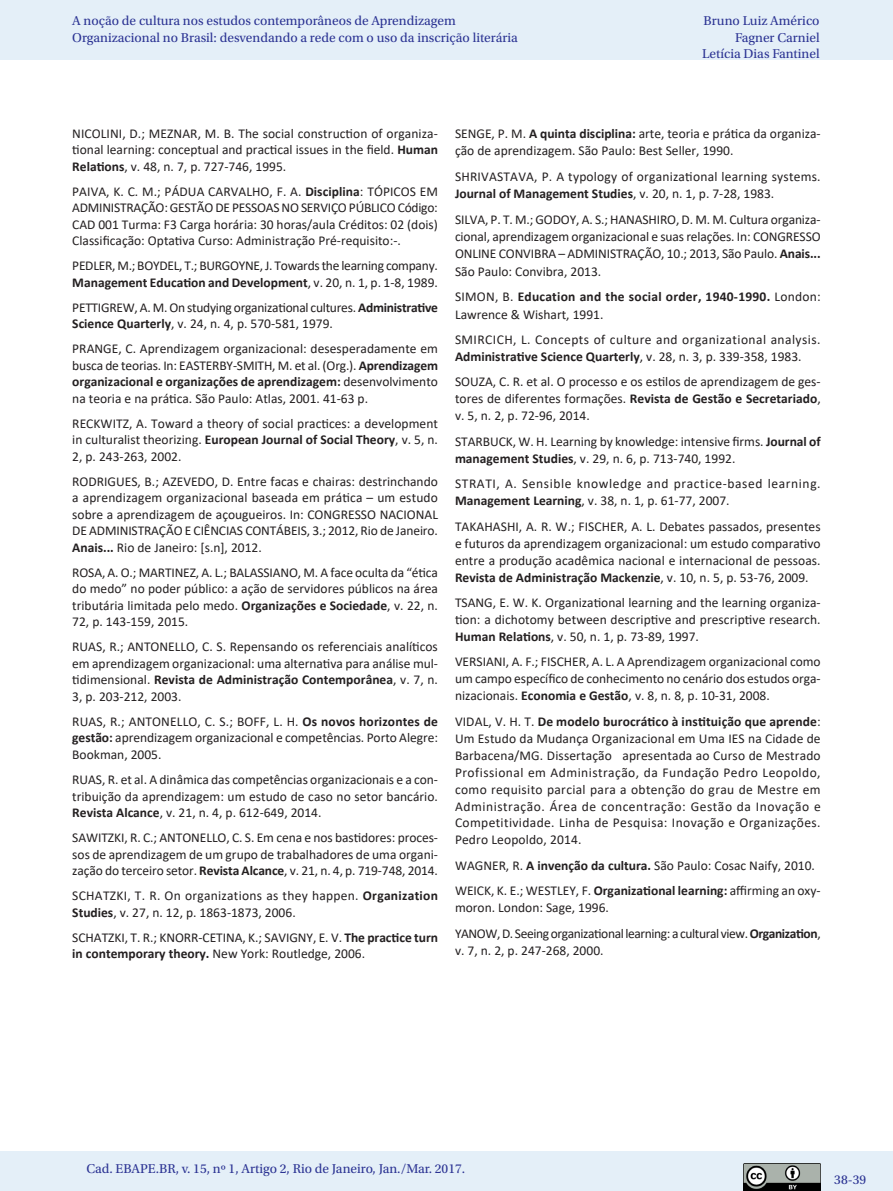
<style>
.page{position:relative;width:893px;height:1191px;background:#fff}
.page>*{position:absolute;margin:0;border:0;box-sizing:border-box;transform-origin:0 0}
.Referencias{font:13.5px/16.5px "Calibri";color:#231f20;text-align:justify}
.t1{font:13.5px/16.5px "Utopia Std";color:#2b3393}
.Referencias-2{font:13.5px/16.5px "Calibri";letter-spacing:-.02em;color:#231f20}
.Referencias-3{font:13.5px/17px "Calibri";letter-spacing:.035em;color:#231f20}
.Referencias-4{font:13.5px/17px "Calibri";letter-spacing:.045em;color:#231f20}
.Referencias-5{font:13.5px/16.5px "Calibri";letter-spacing:.02em;color:#231f20}
.Referencias-6{font:13.5px/17px "Calibri";letter-spacing:-.03em;color:#231f20}
.s1{font-weight:700}
</style>
<div class="page">
<div style="left:0;top:1151px;width:893px;height:40px;background:#e4eff8"></div>
<img style="left:743px;top:1163px;width:78px;height:27px">
<div style="left:0;top:0;width:893px;height:60px;background:#e4eff8"></div>
<p class="t1" style="left:72px;top:13px;width:447px">A noção de cultura nos estudos contemporâneos de Aprendizagem<br>Organizacional no Brasil: desvendando a rede com o uso da inscrição literária</p>
<p class="t1" style="left:702px;top:13px;width:119px;text-align:right">Bruno Luiz Américo<br>Fagner Carniel<br>Letícia Dias Fantinel</p>
<p class="Referencias" style="left:72px;top:125px;width:367px">NICOLINI, D.; MEZNAR, M. B. The social construction of organiza&shy;tional learning: conceptual and practical issues in the field. <span class="s1">Human Relations</span>, v. 48, n. 7, p. 727-746, 1995.</p>
<p class="Referencias" style="left:72px;top:183px;width:367px">PAIVA, K. C. M.; PÁDUA CARVALHO, F. A. <span class="s1">Disciplina</span>: TÓPICOS EM ADMINISTRAÇÃO: GESTÃO DE PESSOAS NO SERVIÇO PÚBLICO Código:<br>CAD 001 Turma: F3 Carga horária: 30 horas/aula Créditos: 02 (dois)<br>Classificação: Optativa Curso: Administração Pré-requisito:-.</p>
<p class="Referencias-2" style="left:72px;top:257px;width:367px">PEDLER, M.; BOYDEL, T.; BURGOYNE, J. Towards the learning company.<br><span class="s1">Management Education and Development</span>, v. 20, n. 1, p. 1-8, 1989.</p>
<p class="Referencias-2" style="left:72px;top:299px;width:367px">PETTIGREW, A. M. On studying organizational cultures. <span class="s1">Administrative<br>Science Quarterly</span>, v. 24, n. 4, p. 570-581, 1979.</p>
<p class="Referencias" style="left:72px;top:340px;width:367px">PRANGE, C. Aprendizagem organizacional: desesperadamente em busca de teorias. In: EASTERBY-SMITH, M. et al. (Org.). <span class="s1">Aprendizagem organizacional e organizações de aprendizagem:</span> desenvolvimento na teoria e na prática. São Paulo: Atlas, 2001. 41-63 p.</p>
<p class="Referencias" style="left:72px;top:415px;width:367px">RECKWITZ, A. Toward a theory of social practices: a development in culturalist theorizing. <span class="s1">European Journal of Social Theory</span>, v. 5, n.<br>2, p. 243-263, 2002.</p>
<p class="Referencias" style="left:72px;top:473px;width:367px">RODRIGUES, B.; AZEVEDO, D. Entre facas e chairas: destrinchando a aprendizagem organizacional baseada em prática – um estudo sobre a aprendizagem de açougueiros. In: CONGRESSO NACIONAL DE ADMINISTRAÇÃO E CIÊNCIAS CONTÁBEIS, 3.; 2012, Rio de Janeiro.<br><span class="s1">Anais...</span> Rio de Janeiro: [s.n], 2012.</p>
<p class="Referencias" style="left:72px;top:564px;width:367px">ROSA, A. O.; MARTINEZ, A. L.; BALASSIANO, M. A face oculta da “ética do medo” no poder público: a ação de servidores públicos na área tributária limitada pelo medo. <span class="s1">Organizações e Sociedade</span>, v. 22, n.<br>72, p. 143-159, 2015.</p>
<p class="Referencias" style="left:72px;top:638px;width:367px">RUAS, R.; ANTONELLO, C. S. Repensando os referenciais analíticos em aprendizagem organizacional: uma alternativa para análise mul&shy;tidimensional. <span class="s1">Revista de Administração Contemporânea</span>, v. 7, n.<br>3, p. 203-212, 2003.</p>
<p class="Referencias" style="left:72px;top:713px;width:367px">RUAS, R.; ANTONELLO, C. S.; BOFF, L. H. <span class="s1">Os novos horizontes de gestão:</span> aprendizagem organizacional e competências. Porto Alegre:<br>Bookman, 2005.</p>
<p class="Referencias" style="left:72px;top:771px;width:367px">RUAS, R. et al. A dinâmica das competências organizacionais e a con&shy;tribuição da aprendizagem: um estudo de caso no setor bancário.<br><span class="s1">Revista Alcance</span>, v. 21, n. 4, p. 612-649, 2014.</p>
<p class="Referencias" style="left:72px;top:829px;width:367px">SAWITZKI, R. C.; ANTONELLO, C. S. Em cena e nos bastidores: proces&shy;sos de aprendizagem de um grupo de trabalhadores de uma organi&shy;zação do terceiro setor. <span class="s1">Revista Alcance</span>, v. 21, n. 4, p. 719-748, 2014.</p>
<p class="Referencias-5" style="left:72px;top:887px;width:367px">SCHATZKI, T. R. On organizations as they happen. <span class="s1">Organization<br>Studies</span>, v. 27, n. 12, p. 1863-1873, 2006.</p>
<p class="Referencias" style="left:72px;top:928px;width:367px">SCHATZKI, T. R.; KNORR-CETINA, K.; SAVIGNY, E. V. <span class="s1">The practice turn in contemporary theory.</span> New York: Routledge, 2006.</p>
<p class="Referencias" style="left:455px;top:124px;width:367px;line-height:17.2px">SENGE, P. M. <span class="s1">A quinta disciplina:</span> arte, teoria e prática da organiza&shy;ção de aprendizagem. São Paulo: Best Seller, 1990.</p>
<p class="Referencias" style="left:455px;top:167px;width:367px;line-height:17.2px">SHRIVASTAVA, P. A typology of organizational learning systems.<br><span class="s1">Journal of Management Studies</span>, v. 20, n. 1, p. 7-28, 1983.</p>
<p class="Referencias" style="left:455px;top:210px;width:367px;line-height:17.2px">SILVA, P. T. M.; GODOY, A. S.; HANASHIRO, D. M. M. Cultura organiza&shy;cional, aprendizagem organizacional e suas relações. In: CONGRESSO ONLINE CONVIBRA – ADMINISTRAÇÃO, 10.; 2013, São Paulo. <span class="s1">Anais...<br></span>São Paulo: Convibra, 2013.</p>
<p class="Referencias" style="left:455px;top:288px;width:367px;line-height:17.2px">SIMON, B. <span class="s1">Education and the social order, 1940-1990.</span> London:<br>Lawrence &amp; Wishart, 1991.</p>
<p class="Referencias-3" style="left:455px;top:331px;width:367px">SMIRCICH, L. Concepts of culture and organizational analysis.<br><span class="s1">Administrative Science Quarterly</span>, v. 28, n. 3, p. 339-358, 1983.</p>
<p class="Referencias" style="left:455px;top:373px;width:367px;line-height:17px">SOUZA, C. R. et al. O processo e os estilos de aprendizagem de ges&shy;tores de diferentes formações. <span class="s1">Revista de Gestão e Secretariado</span>, v. 5, n. 2, p. 72-96, 2014.</p>
<p class="Referencias" style="left:455px;top:432px;width:367px;line-height:17px">STARBUCK, W. H. Learning by knowledge: intensive firms. <span class="s1">Journal of management Studies</span>, v. 29, n. 6, p. 713-740, 1992.</p>
<p class="Referencias-4" style="left:455px;top:475px;width:367px">STRATI, A. Sensible knowledge and practice-based learning.<br><span class="s1">Management Learning</span>, v. 38, n. 1, p. 61-77, 2007.</p>
<p class="Referencias" style="left:455px;top:517px;width:367px;line-height:17px">TAKAHASHI, A. R. W.; FISCHER, A. L. Debates passados, presentes e futuros da aprendizagem organizacional: um estudo comparativo entre a produção acadêmica nacional e internacional de pessoas.<br><span class="s1">Revista de Administração Mackenzie</span>, v. 10, n. 5, p. 53-76, 2009.</p>
<p class="Referencias" style="left:455px;top:593px;width:367px;line-height:17px">TSANG, E. W. K. Organizational learning and the learning organiza&shy;tion: a dichotomy between descriptive and prescriptive research.<br><span class="s1">Human Relations</span>, v. 50, n. 1, p. 73-89, 1997.</p>
<p class="Referencias" style="left:455px;top:653px;width:367px;line-height:17px">VERSIANI, A. F.; FISCHER, A. L. A Aprendizagem organizacional como um campo específico de conhecimento no cenário dos estudos orga&shy;nizacionais. <span class="s1">Economia e Gestão</span>, v. 8, n. 8, p. 10-31, 2008.</p>
<p class="Referencias" style="left:455px;top:712px;width:367px;line-height:17px">VIDAL, V. H. T. <span class="s1">De modelo burocrático à instituição que aprende</span>:<br>Um Estudo da Mudança Organizacional em Uma IES na Cidade de Barbacena/MG. Dissertação apresentada ao Curso de Mestrado Profissional em Administração, da Fundação Pedro Leopoldo, como requisito parcial para a obtenção do grau de Mestre em Administração. Área de concentração: Gestão da Inovação e Competitividade. Linha de Pesquisa: Inovação e Organizações.<br>Pedro Leopoldo, 2014.</p>
<p class="Referencias" style="left:455px;top:857px;width:362px">WAGNER, R. <span class="s1">A invenção da cultura.</span> São Paulo: Cosac Naify, 2010.</p>
<p class="Referencias" style="left:455px;top:882px;width:367px;line-height:17px">WEICK, K. E.; WESTLEY, F. <span class="s1">Organizational learning:</span> affirming an oxy&shy;moron. London: Sage, 1996.</p>
<p class="Referencias-6" style="left:455px;top:924px;width:367px">YANOW, D. Seeing organizational learning: a cultural view. <span class="s1">Organization</span>, v. 7, n. 2, p. 247-268, 2000.</p>
<p class="t1" style="left:86px;top:1160px;width:380px">Cad. EBAPE.BR, v. 15, nº 1, Artigo 2, Rio de Janeiro, Jan./Mar. 2017.</p>
<p class="t1" style="left:834px;top:1171px;width:33px">38-39</p>
</div>
